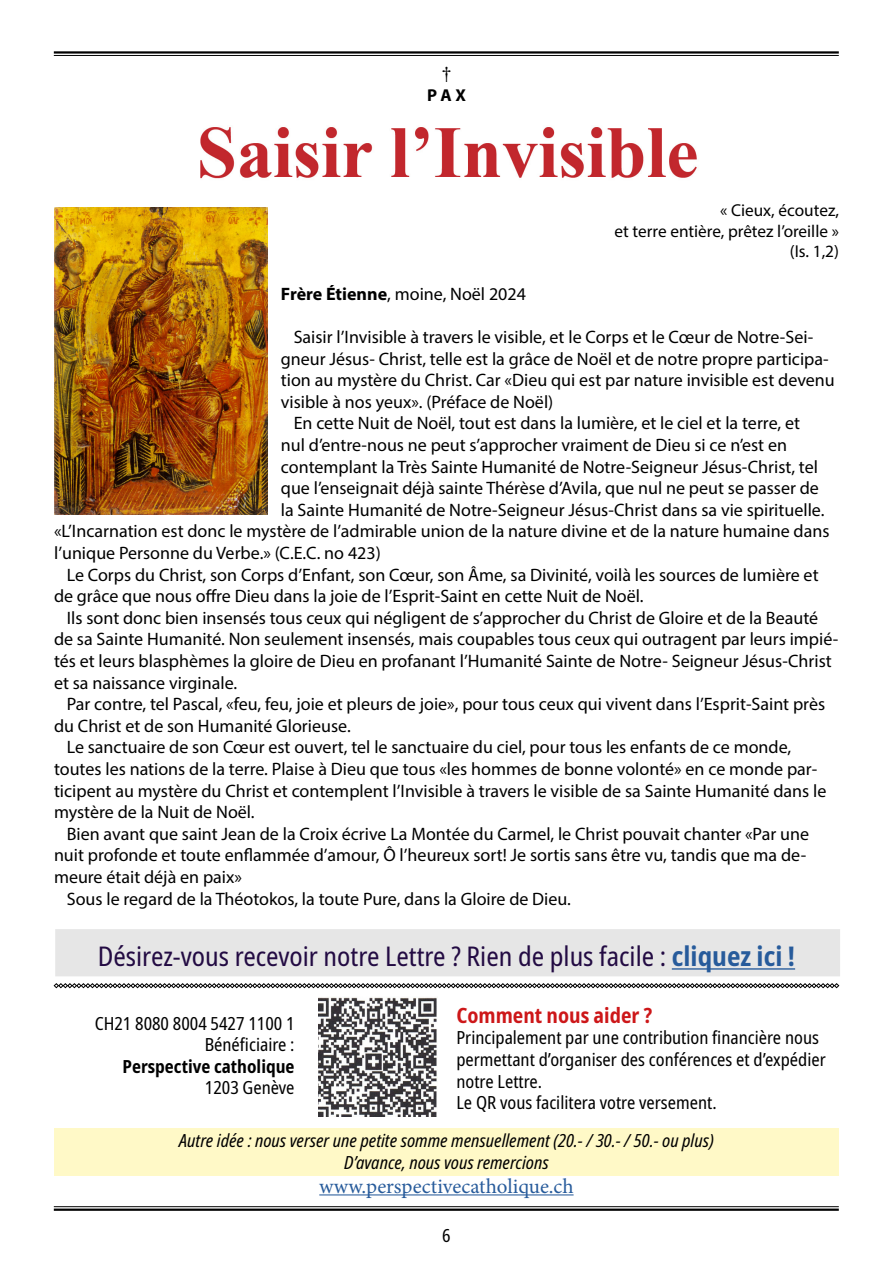
<style>
.page{position:relative;width:893px;height:1263px;background:#fff}
.page>*{position:absolute;margin:0;border:0;box-sizing:border-box;transform-origin:0 0}
.t1{font:condensed 27px "Noto Sans";color:#230b43}
.t2{font:21px "Minion Pro";color:#275b9b}
.t3{font:700 condensed 21px "Noto Sans";color:#cd1719}
.t4{font:21px "Minion Pro";color:#000}
.t5{font:18px "Myriad Pro";color:#000}
.t6{font:condensed 18px/21.6px "Noto Sans";color:#000}
.t7{font:italic condensed 18px/21.6px "Noto Sans";color:#000;text-align:center}
.t8{font:700 condensed 18px "Noto Sans";color:#000}
.t9{font:17.25px/20.7px "Myriad Pro";color:#000;text-align:right}
.t10{font:700 17.25px "Myriad Pro";color:#000}
.s1{font-weight:700}
.s2{font-weight:700;color:#275b9b}
</style>
<div class="page">
<hr style="left:54px;top:51px;width:785px;height:3px;background:#000">
<hr style="left:54px;top:55px;width:785px;height:1px;background:#000">
<hr style="left:54px;top:1206px;width:785px;height:1px;background:#000">
<hr style="left:54px;top:1208px;width:785px;height:3px;background:#000">
<svg style="left:54px;top:983px;width:785px;height:5px"></svg>
<div style="left:56px;top:930px;width:783px;height:46px;background:#e6e6e6"></div>
<hr style="left:672px;top:968px;width:123px;height:2px;background:#275b9b">
<hr style="left:319px;top:1194px;width:255px;height:1px;background:#275b9b">
<div style="left:54px;top:1128px;width:785px;height:48px;background:#fff9c7"></div>
<img style="left:319px;top:997px;width:119px;height:119px">
<img style="left:54px;top:207px;width:214px;height:307px">
<img style="left:200px;top:127px;width:497px;height:52px">
<p class="t4" style="left:441px;top:59px;width:12px">†</p>
<p class="t10" style="left:427px;top:84px;width:40px">P A X</p>
<p class="t9" style="left:615px;top:200px;width:226px">« Cieux, écoutez,<br>et terre entière, prêtez l’oreille » (Is. 1,2)</p>
<p class="t5" style="left:281px;top:283px;width:247px"><span class="s1">Frère Étienne</span>, moine, Noël 2024</p>
<p class="t5" style="left:294px;top:326px;width:521px">Saisir l’Invisible à travers le visible, et le Corps et le Cœur de Notre-Sei-</p>
<p class="t5" style="left:281px;top:347px;width:549px">gneur Jésus- Christ, telle est la grâce de Noël et de notre propre participa-</p>
<p class="t5" style="left:281px;top:369px;width:555px">tion au mystère du Christ. Car «Dieu qui est par nature invisible est devenu</p>
<p class="t5" style="left:281px;top:391px;width:274px">visible à nos yeux». (Préface de Noël)</p>
<p class="t5" style="left:294px;top:412px;width:508px">En cette Nuit de Noël, tout est dans la lumière, et le ciel et la terre, et</p>
<p class="t5" style="left:281px;top:434px;width:508px">nul d’entre-nous ne peut s’approcher vraiment de Dieu si ce n’est en</p>
<p class="t5" style="left:281px;top:455px;width:539px">contemplant la Très Sainte Humanité de Notre-Seigneur Jésus-Christ, tel</p>
<p class="t5" style="left:281px;top:477px;width:539px">que l’enseignait déjà sainte Thérèse d’Avila, que nul ne peut se passer de</p>
<p class="t5" style="left:281px;top:499px;width:545px">la Sainte Humanité de Notre-Seigneur Jésus-Christ dans sa vie spirituelle.</p>
<p class="t5" style="left:54px;top:520px;width:777px">«L’Incarnation est donc le mystère de l’admirable union de la nature divine et de la nature humaine dans</p>
<p class="t5" style="left:54px;top:542px;width:328px">l’unique Personne du Verbe.» (C.E.C. no 423)</p>
<p class="t5" style="left:67px;top:563px;width:753px">Le Corps du Christ, son Corps d’Enfant, son Cœur, son Âme, sa Divinité, voilà les sources de lumière et</p>
<p class="t5" style="left:54px;top:585px;width:591px">de grâce que nous offre Dieu dans la joie de l’Esprit-Saint en cette Nuit de Noël.</p>
<p class="t5" style="left:67px;top:607px;width:753px">Ils sont donc bien insensés tous ceux qui négligent de s’approcher du Christ de Gloire et de la Beauté</p>
<p class="t5" style="left:54px;top:628px;width:786px">de sa Sainte Humanité. Non seulement insensés, mais coupables tous ceux qui outragent par leurs impié-</p>
<p class="t5" style="left:54px;top:650px;width:779px">tés et leurs blasphèmes la gloire de Dieu en profanant l’Humanité Sainte de Notre- Seigneur Jésus-Christ</p>
<p class="t5" style="left:54px;top:671px;width:185px">et sa naissance virginale.</p>
<p class="t5" style="left:67px;top:693px;width:760px">Par contre, tel Pascal, «feu, feu, joie et pleurs de joie», pour tous ceux qui vivent dans l’Esprit-Saint près</p>
<p class="t5" style="left:54px;top:715px;width:298px">du Christ et de son Humanité Glorieuse.</p>
<p class="t5" style="left:67px;top:736px;width:726px">Le sanctuaire de son Cœur est ouvert, tel le sanctuaire du ciel, pour tous les enfants de ce monde,</p>
<p class="t5" style="left:54px;top:758px;width:765px">toutes les nations de la terre. Plaise à Dieu que tous «les hommes de bonne volonté» en ce monde par-</p>
<p class="t5" style="left:54px;top:779px;width:774px">ticipent au mystère du Christ et contemplent l’Invisible à travers le visible de sa Sainte Humanité dans le</p>
<p class="t5" style="left:54px;top:801px;width:202px">mystère de la Nuit de Noël.</p>
<p class="t5" style="left:67px;top:823px;width:744px">Bien avant que saint Jean de la Croix écrive La Montée du Carmel, le Christ pouvait chanter «Par une</p>
<p class="t5" style="left:54px;top:844px;width:754px">nuit profonde et toute enflammée d’amour, Ô l’heureux sort! Je sortis sans être vu, tandis que ma de-</p>
<p class="t5" style="left:54px;top:866px;width:189px">meure était déjà en paix»</p>
<p class="t5" style="left:67px;top:887px;width:506px">Sous le regard de la Théotokos, la toute Pure, dans la Gloire de Dieu.</p>
<h1 class="t1" style="left:98px;top:937px;width:699px">Désirez-vous recevoir notre Lettre ? Rien de plus facile : <span class="s2">cliquez ici !</span></h1>
<p class="t3" style="left:456px;top:1000px;width:197px">Comment nous aider ?</p>
<p class="t6" style="left:456px;top:1027px;width:371px">Principalement par une contribution financière nous permettant d’organiser des conférences et d’expédier notre Lettre.<br>Le QR vous facilitera votre versement.</p>
<p class="t6" style="left:95px;top:1013px;width:201px;text-align:right">CH21 8080 8004 5427 1100 1<br>Bénéficiaire :</p>
<p class="t8" style="left:122px;top:1053px;width:174px">Perspective catholique</p>
<p class="t6" style="left:205px;top:1077px;width:91px">1203 Genève</p>
<p class="t7" style="left:179px;top:1130px;width:536px">Autre idée : nous verser une petite somme mensuellement (20.- / 30.- / 50.- ou plus)<br>D’avance, nous vous remercions</p>
<p class="t2" style="left:319px;top:1172px;width:256px">www.perspectivecatholique.ch</p>
<p class="t6" style="left:442px;top:1225px;width:10px">6</p>
</div>
